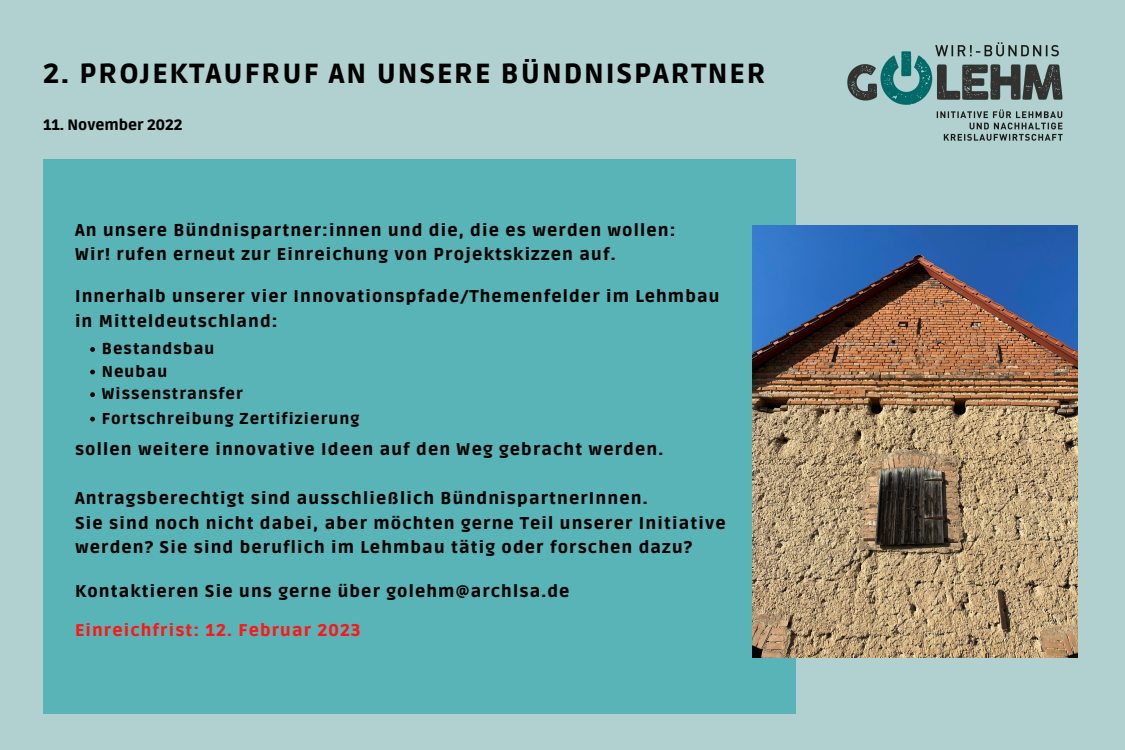
<style>
.page{position:relative;width:1125px;height:750px;background:#b1d1d0}
.page>*{position:absolute;margin:0;border:0;box-sizing:border-box;transform-origin:0 0}
.t1{font:900 27.5px "Ruda";letter-spacing:.07em;color:#000}
.t2{font:900 17px/24.5px "Ruda";letter-spacing:.07em;color:#000}
.t3{font:900 16.88px "Ruda";letter-spacing:.07em;color:#ff1616}
.t4{font:900 15.75px/22.6px "Ruda";letter-spacing:.07em;color:#000}
.t5{font:900 15px "Ruda";color:#000}
</style>
<div class="page">
<img style="left:847px;top:42px;width:216px;height:99px">
<div style="left:43px;top:160px;width:753px;height:554px;background:#58b4b6"></div>
<svg style="left:90px;top:347px;width:5px;height:5px"></svg>
<svg style="left:90px;top:370px;width:5px;height:4px"></svg>
<svg style="left:90px;top:392px;width:5px;height:5px"></svg>
<svg style="left:90px;top:417px;width:5px;height:5px"></svg>
<img style="left:753px;top:226px;width:324px;height:432px">
<h1 class="t1" style="left:43px;top:58px;width:724px">2. PROJEKTAUFRUF AN UNSERE BÜNDNISPARTNER</h1>
<p class="t5" style="left:43px;top:116px;width:141px">11. November 2022</p>
<p class="t2" style="left:75px;top:218px;width:602px">An unsere Bündnispartner:innen und die, die es werden wollen:<br>Wir! rufen erneut zur Einreichung von Projektskizzen auf.</p>
<p class="t2" style="left:75px;top:285px;width:646px">Innerhalb unserer vier Innovationspfade/Themenfelder im Lehmbau in Mitteldeutschland:</p>
<p class="t4" style="left:102px;top:338px;width:143px">Bestandsbau<br>Neubau<br>Wissenstransfer</p>
<p class="t4" style="left:102px;top:408px;width:259px">Fortschreibung Zertifizierung</p>
<p class="t2" style="left:75px;top:438px;width:590px">sollen weitere innovative Ideen auf den Weg gebracht werden.</p>
<p class="t2" style="left:75px;top:487px;width:652px">Antragsberechtigt sind ausschließlich BündnispartnerInnen.<br>Sie sind noch nicht dabei, aber möchten gerne Teil unserer Initiative werden? Sie sind beruflich im Lehmbau tätig oder forschen dazu?</p>
<p class="t2" style="left:75px;top:579px;width:496px">Kontaktieren Sie uns gerne über golehm@archlsa.de</p>
<p class="t3" style="left:75px;top:621px;width:287px">Einreichfrist: 12. Februar 2023</p>
</div>
